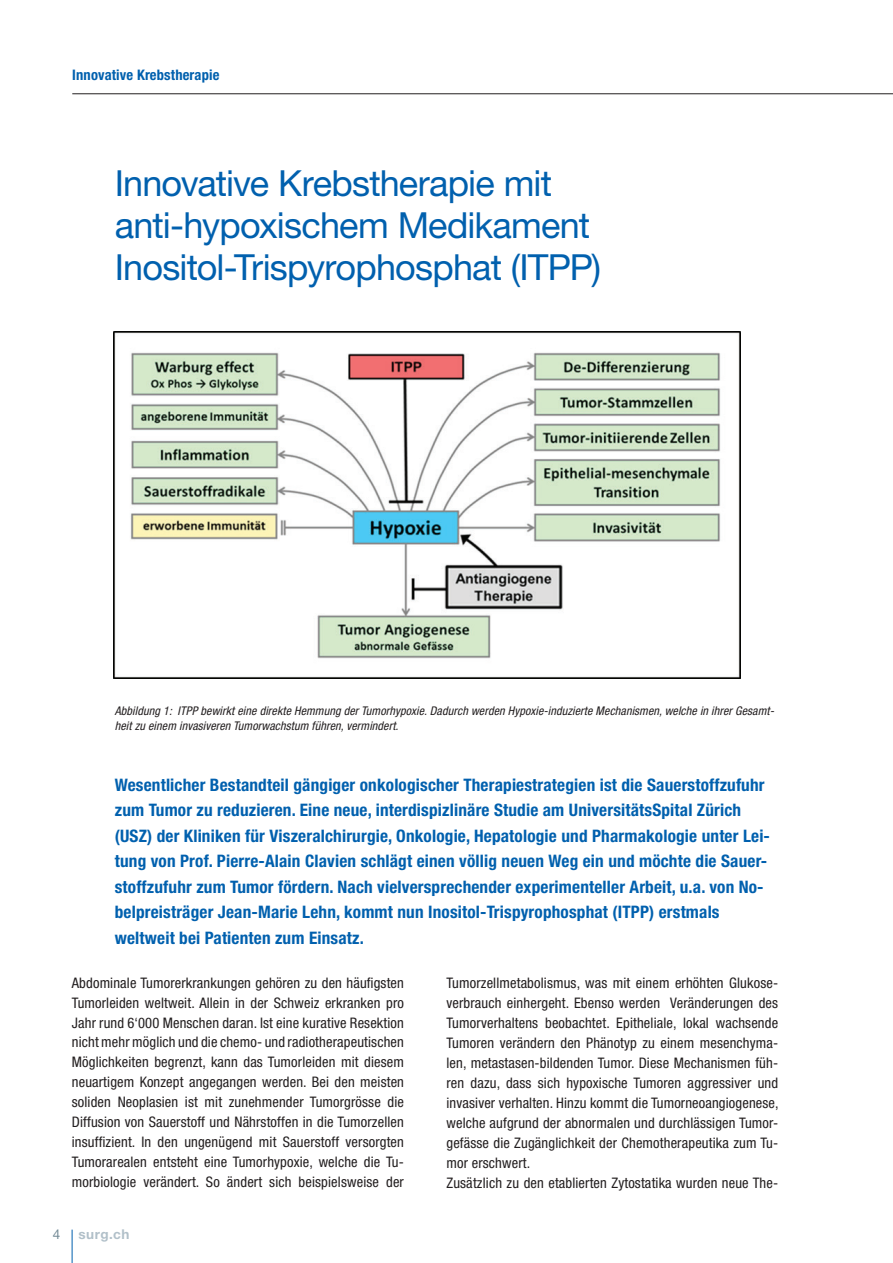
<style>
.page{position:relative;width:893px;height:1263px;background:#fff}
.page>*{position:absolute;margin:0;border:0;box-sizing:border-box;transform-origin:0 0}
.t1{font:36px/42px "Helvetica Neue LT Std";letter-spacing:-.025em;color:#0160ae}
.t2{font:700 condensed 17.25px/25.5px "Helvetica Neue LT Std";letter-spacing:.01em;color:#0160ae}
.t3{font:condensed 14.55px/20px "Helvetica Neue LT Std";letter-spacing:.01em;color:#231f20;text-align:justify}
.t4{font:700 condensed 14.55px "Helvetica Neue LT Std";letter-spacing:.01em;color:#0160ae}
.t5{font:700 13.5px "Helvetica Neue LT Std";letter-spacing:.03em;color:#b1c0c9}
.t6{font:13.5px "Helvetica Neue LT Std";color:#738a95}
.t7{font:italic condensed 12px/14.4px "Helvetica Neue LT Std";letter-spacing:.01em;color:#231f20}
</style>
<div class="page">
<hr style="left:72px;top:1229px;width:1px;height:34px;background:#0160ae">
<hr style="left:72px;top:94px;width:821px;height:1px;background:#231f20">
<img style="left:113px;top:331px;width:627px;height:347px">
<p class="t4" style="left:72px;top:66px;width:149px">Innovative Krebstherapie</p>
<h1 class="t1" style="left:115px;top:161px;width:488px">Innovative Krebstherapie mit anti-hypoxischem Medikament<br>Inositol-Trispyrophosphat (ITPP)</h1>
<p class="t7" style="left:115px;top:704px;width:661px">Abbildung 1: ITPP bewirkt eine direkte Hemmung der Tumorhypoxie. Dadurch werden Hypoxie-induzierte Mechanismen, welche in ihrer Gesamt&shy;heit zu einem invasiveren Tumorwachstum führen, vermindert.</p>
<p class="t2" style="left:115px;top:772px;width:657px">Wesentlicher Bestandteil gängiger onkologischer Therapiestrategien ist die Sauerstoffzufuhr zum Tumor zu reduzieren. Eine neue, interdispizlinäre Studie am UniversitätsSpital Zürich (USZ) der Kliniken für Viszeralchirurgie, Onkologie, Hepatologie und Pharmakologie unter Lei&shy;tung von Prof. Pierre-Alain Clavien schlägt einen völlig neuen Weg ein und möchte die Sauer&shy;stoffzufuhr zum Tumor fördern. Nach vielversprechender experimenteller Arbeit, u.a. von No&shy;belpreisträger Jean-Marie Lehn, kommt nun Inositol-Trispyrophosphat (ITPP) erstmals weltweit bei Patienten zum Einsatz.</p>
<p class="t3" style="left:72px;top:972px;width:334px">Abdominale Tumorerkrankungen gehören zu den häufigsten Tumorleiden weltweit. Allein in der Schweiz erkranken pro Jahr rund 6‘000 Menschen daran. Ist eine kurative Resektion nicht mehr möglich und die chemo- und radiotherapeutischen Möglichkeiten begrenzt, kann das Tumorleiden mit diesem neuartigem Konzept angegangen werden. Bei den meisten soliden Neoplasien ist mit zunehmender Tumorgrösse die Diffusion von Sauerstoff und Nährstoffen in die Tumorzellen insuffizient. In den ungenügend mit Sauerstoff versorgten Tumorarealen entsteht eine Tumorhypoxie, welche die Tu&shy;morbiologie verändert. So ändert sich beispielsweise der</p>
<p class="t3" style="left:446px;top:973px;width:334px;text-align:left">Tumorzellmetabolismus, was mit einem erhöhten Glukose&shy;verbrauch einhergeht. Ebenso werden Veränderungen des Tumorverhaltens beobachtet. Epitheliale, lokal wachsende Tumoren verändern den Phänotyp zu einem mesenchyma&shy;len, metastasen-bildenden Tumor. Diese Mechanismen füh&shy;ren dazu, dass sich hypoxische Tumoren aggressiver und invasiver verhalten. Hinzu kommt die Tumorneoangiogenese, welche aufgrund der abnormalen und durchlässigen Tumor&shy;gefässe die Zugänglichkeit der Chemotherapeutika zum Tu&shy;mor erschwert.<br>Zusätzlich zu den etablierten Zytostatika wurden neue The-</p>
<p class="t6" style="left:53px;top:1226px;width:9px">4</p>
<p class="t5" style="left:79px;top:1226px;width:52px">surg.ch</p>
</div>
